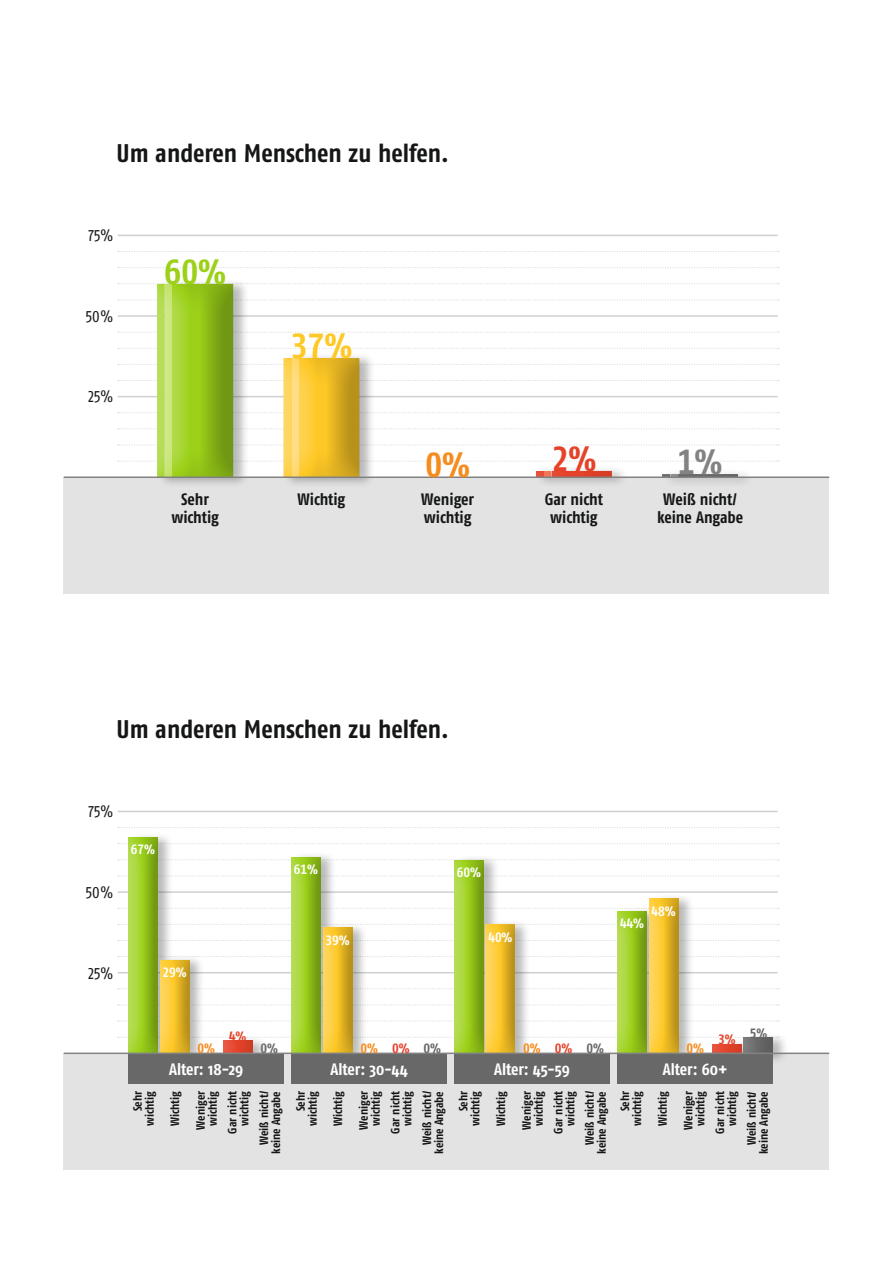
<style>
.page{position:relative;width:893px;height:1263px;background:#fff}
.page>*{position:absolute;margin:0;border:0;box-sizing:border-box;transform-origin:0 0}
.t1{font:34.8px "Fago Co Bold Tf Caps";color:#9cd119}
.t2{font:34.8px "Fago Co Bold Tf Caps";color:#fec826}
.t3{font:34.8px "Fago Co Bold Tf Caps";color:#e54229}
.t4{font:34.8px "Fago Co Bold Tf Caps";color:#818281}
.t5{font:34.8px "Fago Co Bold Tf Caps";color:#f68c1d}
.t6{font:700 25.5px "Fago Co";letter-spacing:-.005em;color:#151616}
.t7{font:700 16.5px/18px "Fago Co";letter-spacing:-.005em;color:#151616;text-align:center}
.t8{font:700 16.5px "Fago Co";color:#fff}
.t9{font:16.5px "Fago Co Regular Lf";letter-spacing:-.01em;color:#151616}
.t10{font:13.5px "Fago Co Bold Tf Caps";letter-spacing:-.01em;color:#fff}
.t11{font:13.5px "Fago Co Bold Tf Caps";color:#f68c1d}
.t12{font:13.5px "Fago Co Bold Tf Caps";color:#e54229}
.t13{font:13.5px "Fago Co Bold Tf Caps";color:#686868}
.t14{font:700 12px/12px "Fago Co";letter-spacing:-.005em;color:#151616;text-align:right}
.s1{color:#e54229}
.s2{color:#686868}
.s3{font-family:"Fago Co Bold Caps";font-weight:400}
</style>
<div class="page">
<svg style="left:118px;top:1037px;width:625px;height:1px"></svg>
<hr style="left:118px;top:891px;width:660px;height:2px;background:#cfd0d0">
<hr style="left:118px;top:972px;width:660px;height:1px;background:#cfd0d0">
<svg style="left:118px;top:908px;width:661px;height:1px"></svg>
<svg style="left:118px;top:924px;width:661px;height:1px"></svg>
<svg style="left:118px;top:940px;width:661px;height:1px"></svg>
<svg style="left:118px;top:956px;width:661px;height:1px"></svg>
<svg style="left:118px;top:988px;width:661px;height:1px"></svg>
<svg style="left:118px;top:1004px;width:661px;height:1px"></svg>
<svg style="left:118px;top:1021px;width:661px;height:1px"></svg>
<hr style="left:118px;top:811px;width:660px;height:1px;background:#cfd0d0">
<svg style="left:118px;top:827px;width:661px;height:1px"></svg>
<svg style="left:118px;top:843px;width:661px;height:1px"></svg>
<svg style="left:118px;top:859px;width:661px;height:1px"></svg>
<svg style="left:118px;top:875px;width:661px;height:1px"></svg>
<div style="left:64px;top:1053px;width:765px;height:117px;background:#e3e3e3"></div>
<hr style="left:118px;top:235px;width:660px;height:1px;background:#cfd0d0">
<svg style="left:118px;top:251px;width:661px;height:1px"></svg>
<svg style="left:118px;top:267px;width:661px;height:1px"></svg>
<div style="left:64px;top:477px;width:765px;height:117px;background:#e3e3e3"></div>
<div style="left:157px;top:278px;width:93px;height:210px;background:#151616;opacity:.3"></div>
<div style="left:283px;top:353px;width:93px;height:135px;background:#151616;opacity:.3"></div>
<div style="left:536px;top:465px;width:92px;height:23px;background:#151616;opacity:.3"></div>
<div style="left:662px;top:469px;width:92px;height:19px;background:#151616;opacity:.3"></div>
<svg style="left:118px;top:283px;width:661px;height:193px"></svg>
<div style="left:661px;top:472px;width:34px;height:6px;background:#fff;opacity:.3"></div>
<div style="left:695px;top:472px;width:46px;height:6px;background:#151616;opacity:.3"></div>
<div style="left:128px;top:832px;width:46px;height:232px;background:#151616;opacity:.3"></div>
<div style="left:128px;top:835px;width:15px;height:219px;background:#fff;opacity:.3"></div>
<div style="left:138px;top:835px;width:21px;height:219px;background:#151616;opacity:.3"></div>
<div style="left:160px;top:954px;width:45px;height:111px;background:#151616;opacity:.3"></div>
<div style="left:159px;top:957px;width:16px;height:97px;background:#fff;opacity:.3"></div>
<div style="left:170px;top:957px;width:21px;height:97px;background:#151616;opacity:.3"></div>
<div style="left:223px;top:1035px;width:45px;height:29px;background:#151616;opacity:.3"></div>
<div style="left:223px;top:1038px;width:15px;height:16px;background:#fff;opacity:.3"></div>
<div style="left:237px;top:1038px;width:17px;height:16px;background:#151616;opacity:.3"></div>
<div style="left:128px;top:1053px;width:156px;height:31px;background:#686868"></div>
<div style="left:291px;top:851px;width:46px;height:214px;background:#151616;opacity:.3"></div>
<div style="left:291px;top:855px;width:15px;height:199px;background:#fff;opacity:.3"></div>
<div style="left:301px;top:855px;width:21px;height:199px;background:#151616;opacity:.3"></div>
<div style="left:323px;top:922px;width:45px;height:142px;background:#151616;opacity:.3"></div>
<div style="left:322px;top:925px;width:16px;height:129px;background:#fff;opacity:.3"></div>
<div style="left:333px;top:925px;width:21px;height:129px;background:#151616;opacity:.3"></div>
<div style="left:291px;top:1053px;width:156px;height:31px;background:#686868"></div>
<div style="left:454px;top:854px;width:45px;height:210px;background:#151616;opacity:.3"></div>
<div style="left:454px;top:858px;width:15px;height:196px;background:#fff;opacity:.3"></div>
<div style="left:464px;top:858px;width:21px;height:196px;background:#151616;opacity:.3"></div>
<div style="left:486px;top:919px;width:45px;height:145px;background:#151616;opacity:.3"></div>
<div style="left:485px;top:922px;width:15px;height:132px;background:#fff;opacity:.3"></div>
<div style="left:496px;top:922px;width:21px;height:132px;background:#151616;opacity:.3"></div>
<div style="left:454px;top:1053px;width:156px;height:31px;background:#686868"></div>
<div style="left:617px;top:906px;width:46px;height:158px;background:#151616;opacity:.3"></div>
<div style="left:617px;top:909px;width:15px;height:145px;background:#fff;opacity:.3"></div>
<div style="left:627px;top:909px;width:21px;height:145px;background:#151616;opacity:.3"></div>
<div style="left:649px;top:893px;width:45px;height:171px;background:#151616;opacity:.3"></div>
<div style="left:649px;top:897px;width:15px;height:157px;background:#fff;opacity:.3"></div>
<div style="left:659px;top:897px;width:21px;height:157px;background:#151616;opacity:.3"></div>
<div style="left:712px;top:1041px;width:15px;height:14px;background:#fff;opacity:.3"></div>
<div style="left:726px;top:1041px;width:17px;height:14px;background:#151616;opacity:.3"></div>
<div style="left:744px;top:1032px;width:45px;height:33px;background:#151616;opacity:.3"></div>
<div style="left:743px;top:1035px;width:15px;height:20px;background:#fff;opacity:.3"></div>
<div style="left:757px;top:1035px;width:18px;height:20px;background:#151616;opacity:.3"></div>
<div style="left:618px;top:1053px;width:155px;height:31px;background:#686868"></div>
<hr style="left:64px;top:476px;width:765px;height:2px;background:#818281">
<hr style="left:64px;top:1052px;width:765px;height:2px;background:#818281">
<h2 class="t6" style="left:117px;top:138px;width:334px">Um anderen Menschen zu helfen.</h2>
<h3 class="t9" style="left:89px;top:226px;width:26px">75%</h3>
<h3 class="t9" style="left:86px;top:307px;width:29px">50%</h3>
<h3 class="t9" style="left:88px;top:387px;width:27px">25%</h3>
<h1 class="t1" style="left:164px;top:252px;width:63px">60%</h1>
<h1 class="t2" style="left:290px;top:326px;width:63px">37%</h1>
<h1 class="t5" style="left:425px;top:444px;width:46px">0%</h1>
<h1 class="t3" style="left:551px;top:439px;width:46px">2%</h1>
<h1 class="t4" style="left:677px;top:442px;width:46px">1%</h1>
<h3 class="t7" style="left:171px;top:490px;width:49px">Sehr wichtig</h3>
<h3 class="t7" style="left:657px;top:490px;width:88px">Weiß nicht/ keine Angabe</h3>
<h3 class="t7" style="left:297px;top:490px;width:49px">Wichtig</h3>
<h3 class="t7" style="left:545px;top:490px;width:60px">Gar nicht wichtig</h3>
<h3 class="t7" style="left:421px;top:490px;width:54px;text-align:left">Weniger wichtig</h3>
<h2 class="t6" style="left:117px;top:714px;width:334px">Um anderen Menschen zu helfen.</h2>
<h3 class="t9" style="left:89px;top:802px;width:26px">75%</h3>
<h3 class="t9" style="left:86px;top:883px;width:29px">50%</h3>
<p class="t10" style="left:131px;top:842px;width:26px">67%</p>
<h3 class="t9" style="left:88px;top:963px;width:27px">25%</h3>
<p class="t10" style="left:163px;top:964px;width:26px">29%</p>
<p class="t10" style="left:294px;top:861px;width:26px">61%</p>
<p class="t10" style="left:326px;top:932px;width:26px">39%</p>
<p class="t10" style="left:457px;top:865px;width:26px">60%</p>
<p class="t10" style="left:488px;top:929px;width:26px">40%</p>
<p class="t10" style="left:620px;top:916px;width:26px">44%</p>
<p class="t10" style="left:652px;top:903px;width:26px">48%</p>
<p class="t12" style="left:229px;top:1028px;width:19px">4%</p>
<p class="t11" style="left:197px;top:1040px;width:19px">0%</p>
<p class="t13" style="left:261px;top:1040px;width:19px">0%</p>
<p class="t11" style="left:360px;top:1040px;width:82px">0% <span class="s1">0%</span> <span class="s2">0%</span></p>
<p class="t11" style="left:523px;top:1040px;width:82px">0% <span class="s1">0%</span> <span class="s2">0%</span></p>
<p class="t11" style="left:686px;top:1040px;width:19px">0%</p>
<p class="t12" style="left:718px;top:1031px;width:19px">3%</p>
<h3 class="t8" style="left:169px;top:1059px;width:76px">Alter: <span class="s3">18-29</span></h3>
<h3 class="t8" style="left:330px;top:1059px;width:79px">Alter: <span class="s3">30-44</span></h3>
<h3 class="t8" style="left:494px;top:1059px;width:77px">Alter: <span class="s3">45-59</span></h3>
<h3 class="t8" style="left:663px;top:1059px;width:66px">Alter: <span class="s3">60+</span></h3>
<p class="t13" style="left:750px;top:1025px;width:19px">5%</p>
<p class="t14" style="left:131px;top:1126px;width:36px;rotate:-90deg">Sehr wichtig</p>
<p class="t14" style="left:195px;top:1129px;width:40px;text-align:center;rotate:-90deg">Weniger wichtig</p>
<p class="t14" style="left:226px;top:1134px;width:44px;rotate:-90deg">Gar nicht</p>
<p class="t14" style="left:169px;top:1126px;width:36px;rotate:-90deg">Wichtig</p>
<p class="t14" style="left:234px;top:1145px;width:55px;line-height:19.6px;rotate:-90deg">wichtig<br>Weiß nicht/</p>
<p class="t14" style="left:270px;top:1154px;width:64px;rotate:-90deg">keine Angabe</p>
<p class="t14" style="left:294px;top:1126px;width:36px;rotate:-90deg">Sehr wichtig</p>
<p class="t14" style="left:358px;top:1129px;width:40px;text-align:center;rotate:-90deg">Weniger wichtig</p>
<p class="t14" style="left:389px;top:1134px;width:44px;rotate:-90deg">Gar nicht</p>
<p class="t14" style="left:332px;top:1126px;width:36px;rotate:-90deg">Wichtig</p>
<p class="t14" style="left:397px;top:1145px;width:55px;line-height:19.6px;rotate:-90deg">wichtig<br>Weiß nicht/</p>
<p class="t14" style="left:433px;top:1154px;width:64px;rotate:-90deg">keine Angabe</p>
<p class="t14" style="left:457px;top:1126px;width:36px;rotate:-90deg">Sehr wichtig</p>
<p class="t14" style="left:520px;top:1129px;width:40px;text-align:center;rotate:-90deg">Weniger wichtig</p>
<p class="t14" style="left:552px;top:1134px;width:44px;rotate:-90deg">Gar nicht</p>
<p class="t14" style="left:495px;top:1126px;width:36px;rotate:-90deg">Wichtig</p>
<p class="t14" style="left:560px;top:1145px;width:55px;line-height:19.6px;rotate:-90deg">wichtig<br>Weiß nicht/</p>
<p class="t14" style="left:596px;top:1154px;width:64px;rotate:-90deg">keine Angabe</p>
<p class="t14" style="left:619px;top:1126px;width:36px;rotate:-90deg">Sehr wichtig</p>
<p class="t14" style="left:682px;top:1129px;width:40px;text-align:center;rotate:-90deg">Weniger wichtig</p>
<p class="t14" style="left:714px;top:1134px;width:44px;rotate:-90deg">Gar nicht</p>
<p class="t14" style="left:656px;top:1126px;width:36px;rotate:-90deg">Wichtig</p>
<p class="t14" style="left:722px;top:1145px;width:55px;line-height:19.6px;rotate:-90deg">wichtig<br>Weiß nicht/</p>
<p class="t14" style="left:757px;top:1154px;width:64px;rotate:-90deg">keine Angabe</p>
</div>
